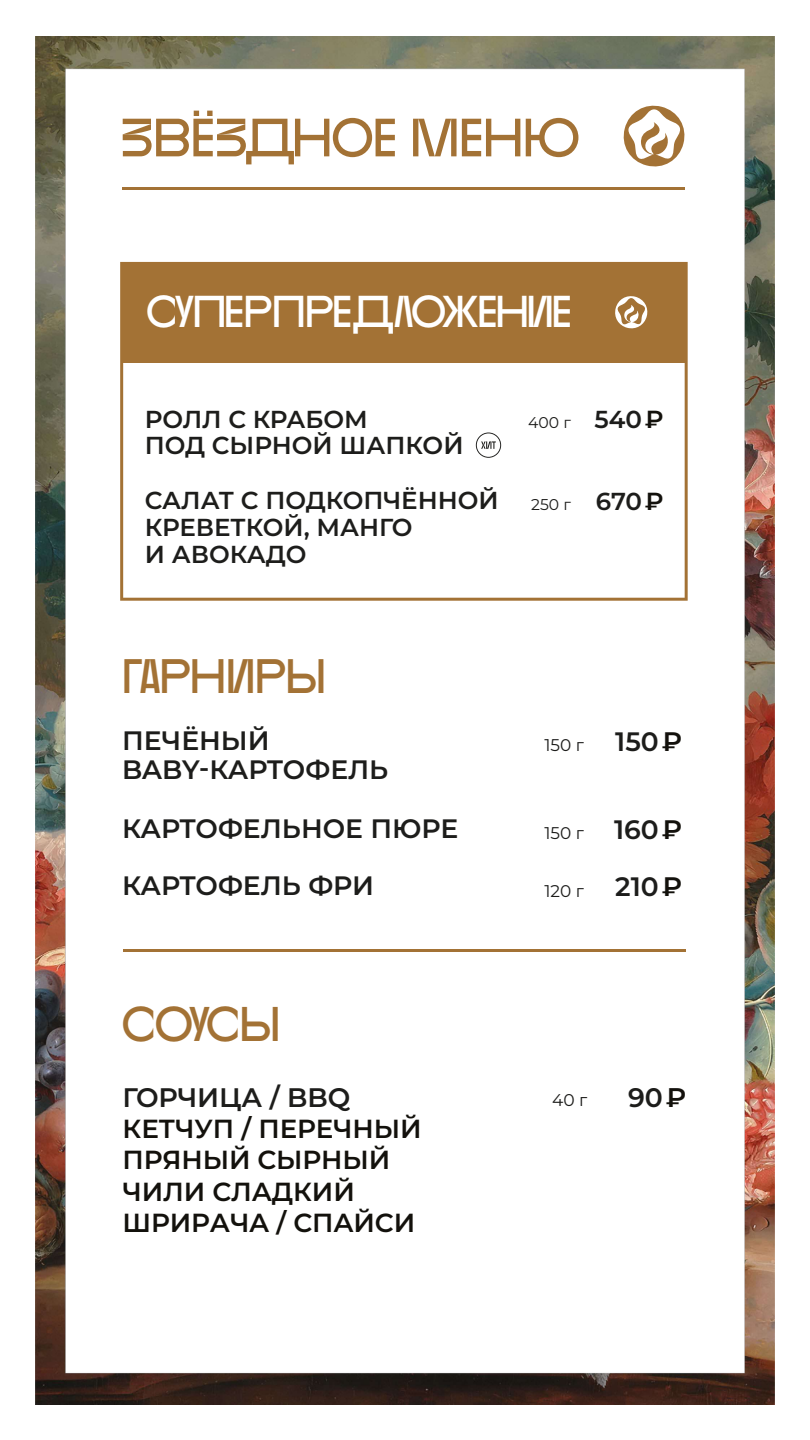
<style>
.page{position:relative;width:810px;height:1440px;background:#fff}
.page>*{position:absolute;margin:0;border:0;box-sizing:border-box;transform-origin:0 0}
.t1{font:53.78px "BASEBLOOM";color:#a37235}
.t2{font:48.68px "BASEBLOOM";letter-spacing:-.015em;color:#a37235}
.t3{font:48.38px "BASEBLOOM";color:#a37235}
.t4{font:44.62px "BASEBLOOM";letter-spacing:-.015em;color:#fff}
.t5{font:600 26.78px "Montserrat";color:#1d1d1b}
.t6{font:600 26.62px/29px "Montserrat";color:#1d1d1b}
.t7{font:600 26.17px/31.3px "Montserrat";letter-spacing:-.005em;color:#13110c}
.t8{font:600 24.53px/26.8px "Montserrat";color:#1d1d1b}
.t9{font:17.02px "Montserrat";color:#1d1d1b}
.t10{font:16.95px "Montserrat";color:#1d1d1b}
.t11{font:15.6px "Montserrat";color:#1d1d1b}
.s1{font-weight:600;font-size:24.53px}
.s2{font-weight:600;font-size:24.67px;color:#13110c}
.s3{font-size:26.78px;color:#13110c}
.s4{font-weight:600;font-size:26.62px}
.s5{font-weight:600;font-size:26.78px;color:#13110c}
.s6{font-size:26.92px;color:#13110c}
</style>
<div class="page">
<img style="left:35px;top:36px;width:740px;height:1368px">
<svg style="left:620px;top:102px;width:68px;height:68px"></svg>
<hr style="left:122px;top:187px;width:563px;height:3px;background:#a37235">
<hr style="left:123px;top:949px;width:563px;height:3px;background:#a37235">
<svg style="left:120px;top:262px;width:568px;height:339px"></svg>
<h1 class="t1" style="left:121px;top:101px;width:460px">ЗВЁЗДНОЕ МЕНЮ</h1>
<h3 class="t4" style="left:147px;top:281px;width:427px">СУПЕРПРЕДЛОЖЕНИЕ</h3>
<p class="t8" style="left:145px;top:404px;width:320px">РОЛЛ С КРАБОМ<br>ПОД СЫРНОЙ ШАПКОЙ</p>
<p class="t11" style="left:528px;top:412px;width:137px">400 г <span class="s1">540</span><span class="s2">₽</span></p>
<p class="t8" style="left:145px;top:486px;width:355px">САЛАТ С ПОДКОПЧЁННОЙ<br>КРЕВЕТКОЙ, МАНГО<br>И АВОКАДО</p>
<p class="t11" style="left:531px;top:493px;width:134px">250 г <span class="s1">670</span><span class="s2">₽</span></p>
<h3 class="t3" style="left:122px;top:643px;width:205px">ГАРНИРЫ</h3>
<p class="t6" style="left:122px;top:725px;width:268px">ПЕЧЁНЫЙ<br>BABY-КАРТОФЕЛЬ</p>
<p class="t6" style="left:615px;top:726px;width:69px">150<span class="s3">₽</span></p>
<p class="t10" style="left:544px;top:733px;width:41px">150 г</p>
<p class="t6" style="left:122px;top:813px;width:338px">КАРТОФЕЛЬНОЕ ПЮРЕ</p>
<p class="t10" style="left:544px;top:821px;width:139px">150 г <span class="s4">160</span><span class="s5">₽</span></p>
<p class="t6" style="left:122px;top:870px;width:253px">КАРТОФЕЛЬ ФРИ</p>
<p class="t10" style="left:544px;top:879px;width:139px">120 г <span class="s4">210</span><span class="s5">₽</span></p>
<h2 class="t2" style="left:122px;top:991px;width:159px">СОУСЫ</h2>
<p class="t5" style="left:122px;top:1078px;width:230px">ГОРЧИЦА / BBQ</p>
<p class="t7" style="left:122px;top:1112px;width:301px">КЕТЧУП / ПЕРЕЧНЫЙ<br>ПРЯНЫЙ СЫРНЫЙ<br>ЧИЛИ СЛАДКИЙ<br>ШРИРАЧА / СПАЙСИ</p>
<p class="t9" style="left:552px;top:1089px;width:37px">40 г</p>
<p class="t5" style="left:628px;top:1079px;width:60px">90<span class="s6">₽</span></p>
</div>
